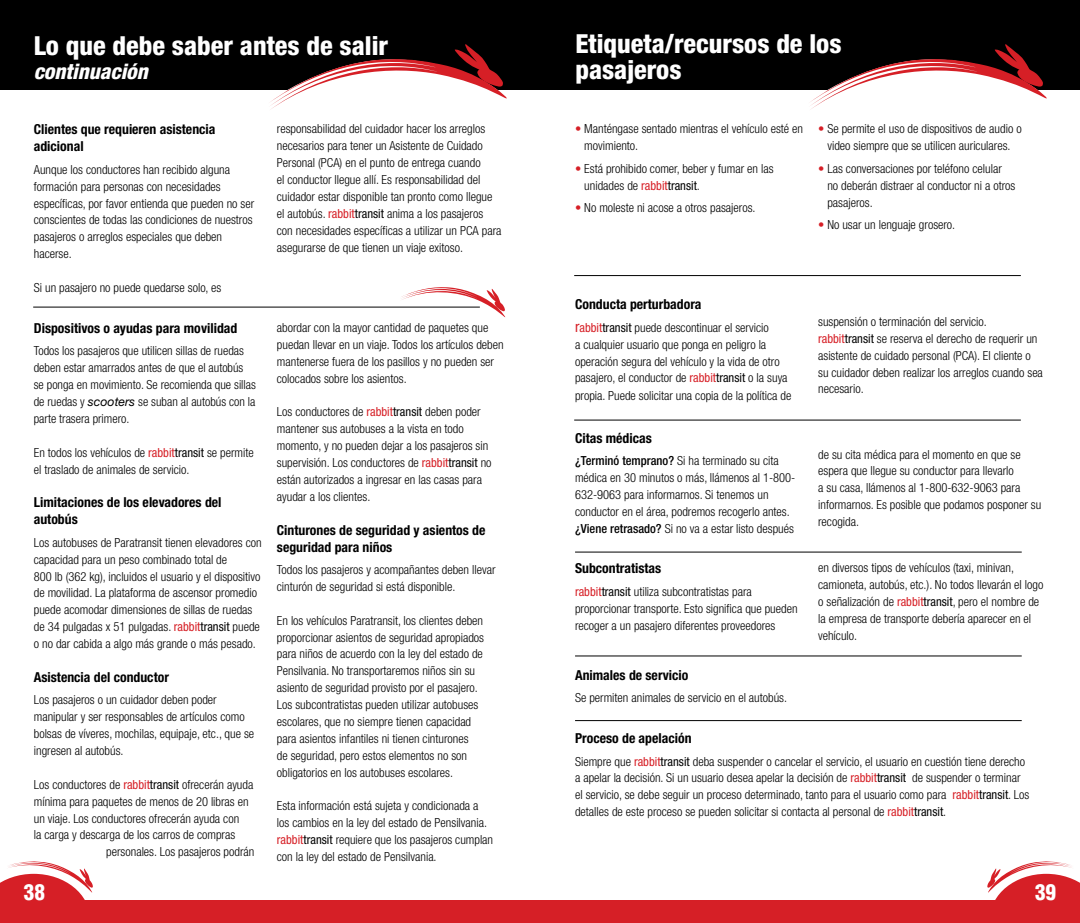
<style>
.page{position:relative;width:1080px;height:923px;background:#fff}
.page>*{position:absolute;margin:0;border:0;box-sizing:border-box;transform-origin:0 0}
.t1{font:800 condensed 26.25px/26.2px "Helvetica Neue LT Std";color:#fff}
.t2{font:italic 800 condensed 21.25px "Helvetica Neue LT Std";color:#fff}
.t3{font:900 condensed 21.25px "Helvetica LT Std";color:#fff}
.t4{font:700 condensed 13.75px/16.9px "Helvetica Neue LT Std";color:#000}
.t5{font:300 condensed 12.5px/16.9px "Helvetica Neue LT Std";color:#000}
.s1{font-weight:400;font-style:italic;font-stretch:normal}
.s2{font-weight:400;color:#d61f26}
.s3{font-weight:400}
.s4{color:#d61f26}
.s5{font-weight:400;font-size:15px;color:#d61f26}
.s6{font-weight:500}
</style>
<div class="page">
<div style="left:540px;top:0;width:540px;height:90px;background:#000"></div>
<svg style="left:810px;top:44px;width:237px;height:65px"></svg>
<div style="left:0;top:0;width:540px;height:90px;background:#000"></div>
<svg style="left:270px;top:44px;width:237px;height:65px"></svg>
<svg style="left:400px;top:287px;width:106px;height:31px"></svg>
<hr style="left:33px;top:307px;width:447px;height:1px;background:#000">
<hr style="left:574px;top:275px;width:447px;height:1px;background:#000">
<hr style="left:574px;top:420px;width:447px;height:1px;background:#000">
<hr style="left:575px;top:551px;width:447px;height:1px;background:#000">
<hr style="left:575px;top:655px;width:447px;height:1px;background:#000">
<hr style="left:575px;top:720px;width:447px;height:1px;background:#000">
<div style="left:518px;top:900px;width:562px;height:22px;background:#d61f26"></div>
<svg style="left:987px;top:861px;width:93px;height:39px"></svg>
<div style="left:0;top:900px;width:562px;height:22px;background:#d61f26"></div>
<svg style="left:0;top:861px;width:93px;height:39px"></svg>
<h1 class="t1" style="left:34px;top:32px;width:356px">Lo que debe saber antes de salir</h1>
<h2 class="t2" style="left:34px;top:58px;width:116px">continuación</h2>
<p class="t4" style="left:34px;top:121px;width:183px">Clientes que requieren asistencia adicional</p>
<p class="t5" style="left:34px;top:161px;width:222px">Aunque los conductores han recibido alguna formación para personas con necesidades específicas, por favor entienda que pueden no ser conscientes de todas las condiciones de nuestros pasajeros o arreglos especiales que deben hacerse.</p>
<p class="t5" style="left:34px;top:279px;width:189px">Si un pasajero no puede quedarse solo, es</p>
<p class="t4" style="left:34px;top:319px;width:205px">Dispositivos o ayudas para movilidad</p>
<p class="t5" style="left:34px;top:342px;width:224px">Todos los pasajeros que utilicen sillas de ruedas deben estar amarrados antes de que el autobús se ponga en movimiento. Se recomienda que sillas de ruedas y <span class="s1">scooters</span> se suban al autobús con la parte trasera primero.</p>
<p class="t5" style="left:34px;top:444px;width:221px">En todos los vehículos de <span class="s2">rabbit</span><span class="s3">transit</span> se permite el traslado de animales de servicio.</p>
<p class="t4" style="left:34px;top:494px;width:189px">Limitaciones de los elevadores del autobús</p>
<p class="t5" style="left:34px;top:534px;width:229px">Los autobuses de Paratransit tienen elevadores con capacidad para un peso combinado total de<br>800 lb (362 kg), incluidos el usuario y el dispositivo de movilidad. La plataforma de ascensor promedio puede acomodar dimensiones de sillas de ruedas de 34 pulgadas x 51 pulgadas. <span class="s2">rabbit</span><span class="s3">transit</span> puede o no dar cabida a algo más grande o más pesado.</p>
<p class="t4" style="left:34px;top:668px;width:137px">Asistencia del conductor</p>
<p class="t5" style="left:34px;top:691px;width:222px">Los pasajeros o un cuidador deben poder manipular y ser responsables de artículos como bolsas de víveres, mochilas, equipaje, etc., que se ingresen al autobús.</p>
<p class="t5" style="left:34px;top:775px;width:221px">Los conductores de <span class="s2">rabbit</span><span class="s3">transit</span> ofrecerán ayuda</p>
<p class="t5" style="left:34px;top:792px;width:216px">mínima para paquetes de menos de 20 libras en</p>
<p class="t5" style="left:34px;top:809px;width:207px">un viaje. Los conductores ofrecerán ayuda con</p>
<p class="t5" style="left:34px;top:826px;width:203px">la carga y descarga de los carros de compras</p>
<p class="t5" style="left:106px;top:843px;width:150px">personales. Los pasajeros podrán</p>
<p class="t5" style="left:277px;top:120px;width:226px">responsabilidad del cuidador hacer los arreglos necesarios para tener un Asistente de Cuidado Personal (PCA) en el punto de entrega cuando<br>el conductor llegue allí. Es responsabilidad del cuidador estar disponible tan pronto como llegue el autobús. <span class="s2">rabbit</span><span class="s3">transit</span> anima a los pasajeros con necesidades específicas a utilizar un PCA para asegurarse de que tienen un viaje exitoso.</p>
<p class="t5" style="left:277px;top:319px;width:228px">abordar con la mayor cantidad de paquetes que puedan llevar en un viaje. Todos los artículos deben mantenerse fuera de los pasillos y no pueden ser colocados sobre los asientos.</p>
<p class="t5" style="left:277px;top:403px;width:216px">Los conductores de <span class="s2">rabbit</span><span class="s3">transit</span> deben poder mantener sus autobuses a la vista en todo momento, y no pueden dejar a los pasajeros sin supervisión. Los conductores de <span class="s2">rabbit</span><span class="s3">transit</span> no están autorizados a ingresar en las casas para ayudar a los clientes.</p>
<p class="t4" style="left:277px;top:521px;width:210px">Cinturones de seguridad y asientos de seguridad para niños</p>
<p class="t5" style="left:277px;top:561px;width:220px">Todos los pasajeros y acompañantes deben llevar cinturón de seguridad si está disponible.</p>
<p class="t5" style="left:277px;top:611px;width:209px">En los vehículos Paratransit, los clientes deben proporcionar asientos de seguridad apropiados para niños de acuerdo con la ley del estado de Pensilvania. No transportaremos niños sin su asiento de seguridad provisto por el pasajero.<br>Los subcontratistas pueden utilizar autobuses escolares, que no siempre tienen capacidad para asientos infantiles ni tienen cinturones<br>de seguridad, pero estos elementos no son obligatorios en los autobuses escolares.</p>
<p class="t5" style="left:277px;top:797px;width:218px">Esta información está sujeta y condicionada a los cambios en la ley del estado de Pensilvania. <span class="s2">rabbit</span><span class="s3">transit</span> requiere que los pasajeros cumplan con la ley del estado de Pensilvania.</p>
<h1 class="t1" style="left:575px;top:30px;width:268px">Etiqueta/recursos de los pasajeros</h1>
<p class="t5" style="left:584px;top:120px;width:220px;text-indent:-9px"><span class="s4">•</span> Manténgase sentado mientras el vehículo esté en movimiento.</p>
<p class="t5" style="left:584px;top:160px;width:191px;text-indent:-9px"><span class="s4">•</span> Está prohibido comer, beber y fumar en las unidades de <span class="s2">rabbit</span><span class="s3">transit</span>.</p>
<p class="t5" style="left:575px;top:199px;width:182px"><span class="s4">•</span> No moleste ni acose a otros pasajeros.</p>
<p class="t5" style="left:818px;top:120px;width:205px;text-align:center"><span class="s4">•</span> Se permite el uso de dispositivos de audio o video siempre que se utilicen auriculares.</p>
<p class="t5" style="left:827px;top:160px;width:190px;text-indent:-9px"><span class="s4">•</span> Las conversaciones por teléfono celular no deberán distraer al conductor ni a otros pasajeros.</p>
<p class="t5" style="left:818px;top:216px;width:139px"><span class="s4">•</span> No usar un lenguaje grosero.</p>
<p class="t4" style="left:575px;top:296px;width:128px">Conducta perturbadora</p>
<p class="t5" style="left:575px;top:319px;width:218px"><span class="s5">r</span><span class="s2">abbit</span><span class="s3">transit</span> puede descontinuar el servicio<br>a cualquier usuario que ponga en peligro la operación segura del vehículo y la vida de otro pasajero, el conductor de <span class="s2">rabbit</span><span class="s3">transit</span> o la suya propia. Puede solicitar una copia de la política de</p>
<p class="t5" style="left:818px;top:313px;width:226px">suspensión o terminación del servicio. <span class="s2">rabbit</span><span class="s3">transit</span> se reserva el derecho de requerir un asistente de cuidado personal (PCA). El cliente o su cuidador deben realizar los arreglos cuando sea necesario.</p>
<p class="t4" style="left:575px;top:429px;width:78px">Citas médicas</p>
<p class="t5" style="left:575px;top:452px;width:222px"><span class="s6">¿Terminó temprano?</span> Si ha terminado su cita médica en 30 minutos o más, llámenos al 1-800- 632-9063 para informarnos. Si tenemos un conductor en el área, podremos recogerlo antes. <span class="s6">¿Viene retrasado?</span> Si no va a estar listo después</p>
<p class="t5" style="left:818px;top:445px;width:225px">de su cita médica para el momento en que se espera que llegue su conductor para llevarlo<br>a su casa, llámenos al 1-800-632-9063 para informarnos. Es posible que podamos posponer su recogida.</p>
<p class="t4" style="left:575px;top:559px;width:88px">Subcontratistas</p>
<p class="t5" style="left:575px;top:582px;width:224px"><span class="s2">rabbit</span><span class="s3">transit</span> utiliza subcontratistas para proporcionar transporte. Esto significa que pueden recoger a un pasajero diferentes proveedores</p>
<p class="t5" style="left:818px;top:559px;width:227px">en diversos tipos de vehículos (taxi, minivan, camioneta, autobús, etc.). No todos llevarán el logo o señalización de <span class="s2">rabbit</span><span class="s3">transit</span>, pero el nombre de la empresa de transporte debería aparecer en el vehículo.</p>
<p class="t4" style="left:575px;top:666px;width:115px">Animales de servicio</p>
<p class="t5" style="left:575px;top:689px;width:214px">Se permiten animales de servicio en el autobús.</p>
<p class="t4" style="left:575px;top:729px;width:118px">Proceso de apelación</p>
<p class="t5" style="left:575px;top:752px;width:456px">Siempre que <span class="s2">rabbit</span><span class="s3">transit</span> deba suspender o cancelar el servicio, el usuario en cuestión tiene derecho a apelar la decisión. Si un usuario desea apelar la decisión de <span class="s2">rabbit</span><span class="s3">transit</span> de suspender o terminar el servicio, se debe seguir un proceso determinado, tanto para el usuario como para <span class="s2">rabbit</span><span class="s3">transit</span>. Los detalles de este proceso se pueden solicitar si contacta al personal de <span class="s2">rabbit</span><span class="s3">transit</span>.</p>
<h2 class="t3" style="left:24px;top:878px;width:23px">38</h2>
<h2 class="t3" style="left:1035px;top:878px;width:23px">39</h2>
</div>
